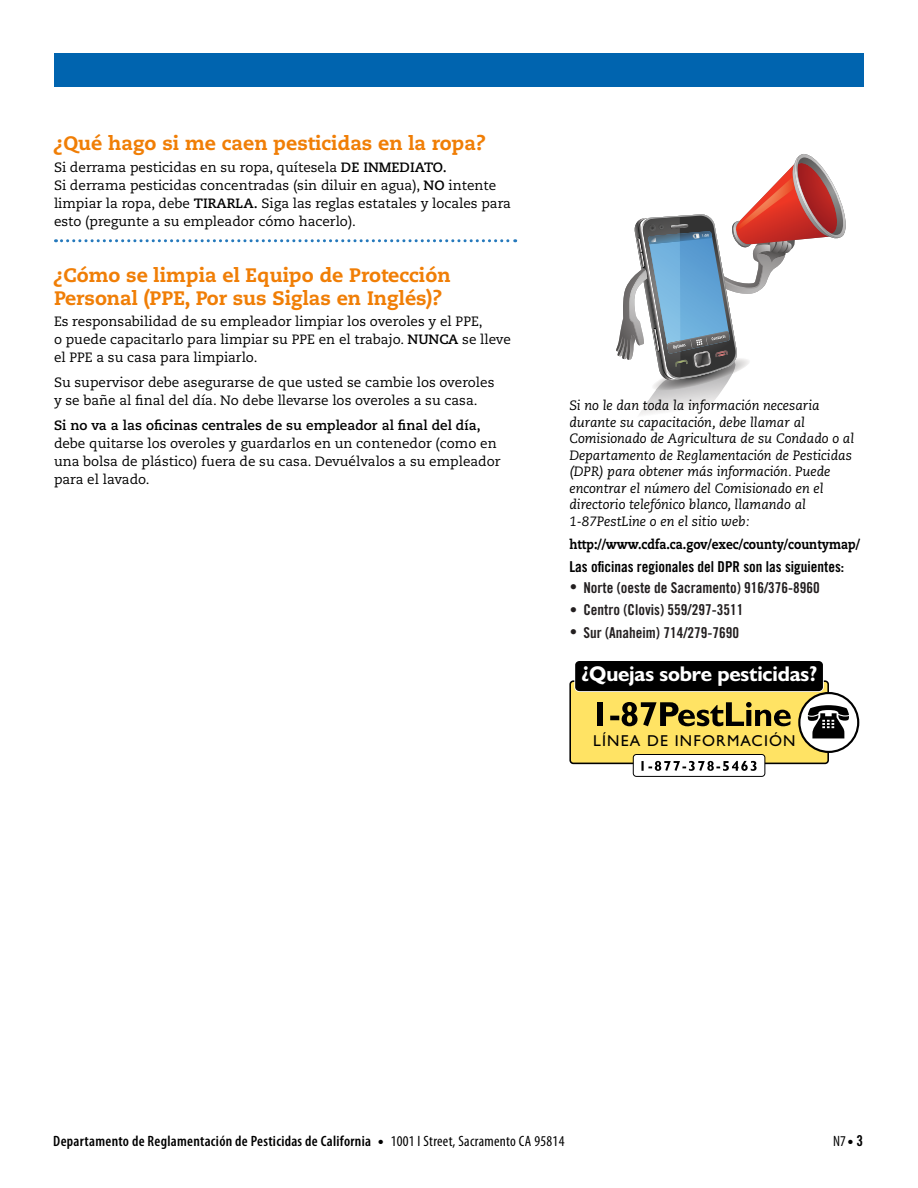
<style>
.page{position:relative;width:918px;height:1188px;background:#fff}
.page>*{position:absolute;margin:0;border:0;box-sizing:border-box;transform-origin:0 0}
.t1{font:700 21.3px "Humanist 521 BT";letter-spacing:-.01em;color:#fff}
.t2{font:800 19.5px/22.5px "Caecilia LT Std";color:#f07e06}
.t3{font:15.75px "Gill Sans";letter-spacing:.075em;color:#000}
.t4{font:15px "Trade Gothic LT Std Bd Cn 20";color:#231f20}
.t5{font:600 condensed 15px "Myriad Pro";letter-spacing:.02em;color:#000}
.t6{font:15px "Trade Gothic LT Std Bd Cn 20";color:#000}
.t7{font:condensed 15px "Myriad Pro";letter-spacing:.02em;color:#000}
.t8{font:13.5px/18px "Caecilia LT Std";color:#000}
.t9{font:italic 13.5px/16.5px "Caecilia LT Std";color:#000}
.t10{font:700 13.5px "Caecilia LT Std";color:#000}
.t11{font:800 13.5px "Caecilia LT Std";color:#000;scale:.88 1}
.s1{font-weight:700}
.s2{font-family:"Trade Gothic LT Std Bd Cn 20";font-stretch:normal}
</style>
<div class="page">
<div style="left:54px;top:53px;width:810px;height:33px;background:#0064af"></div>
<svg style="left:56px;top:239px;width:460px;height:3px"></svg>
<svg style="left:616px;top:154px;width:230px;height:254px"></svg>
<div style="left:570px;top:681px;width:258px;height:82px;background:#ffe364;border-radius:3px"></div>
<div style="left:569px;top:680px;width:260px;height:84px;border:2px solid #000;border-radius:3px"></div>
<div style="left:574px;top:660px;width:250px;height:32px;border:3px solid #fff;border-radius:3px"></div>
<div style="left:576px;top:662px;width:246px;height:28px;background:#000;border-radius:3px"></div>
<div style="left:575px;top:661px;width:248px;height:30px;border:2px solid #000;border-radius:3px"></div>
<div style="left:597px;top:702px;width:5px;height:24px;background:#000"></div>
<svg style="left:610px;top:702px;width:181px;height:24px"></svg>
<svg style="left:799px;top:693px;width:59px;height:59px"></svg>
<div style="left:798px;top:692px;width:61px;height:61px;border:2px solid #000;border-radius:50%"></div>
<svg style="left:808px;top:705px;width:41px;height:33px"></svg>
<div style="left:633px;top:755px;width:132px;height:21px;background:#fff;border-radius:3px"></div>
<div style="left:633px;top:754px;width:132px;height:23px;border:1px solid #000;border-radius:3px"></div>
<svg style="left:641px;top:761px;width:116px;height:10px"></svg>
<h2 class="t2" style="left:54px;top:132px;width:433px">¿Qué hago si me caen pesticidas en la ropa?</h2>
<p class="t8" style="left:54px;top:158px;width:458px">Si derrama pesticidas en su ropa, quítesela <span class="s1">DE INMEDIATO.<br></span>Si derrama pesticidas concentradas (sin diluir en agua), <span class="s1">NO</span> intente limpiar la ropa, debe <span class="s1">TIRARLA.</span> Siga las reglas estatales y locales para esto (pregunte a su empleador cómo hacerlo).</p>
<h2 class="t2" style="left:54px;top:264px;width:398px">¿Cómo se limpia el Equipo de Protección<br>Personal (PPE, Por sus Siglas en Inglés)?</h2>
<p class="t8" style="left:54px;top:313px;width:458px">Es responsabilidad de su empleador limpiar los overoles y el PPE,<br>o puede capacitarlo para limpiar su PPE en el trabajo. <span class="s1">NUNCA</span> se lleve el PPE a su casa para limpiarlo.</p>
<p class="t8" style="left:54px;top:374px;width:442px">Su supervisor debe asegurarse de que usted se cambie los overoles y se bañe al final del día. No debe llevarse los overoles a su casa.</p>
<p class="t10" style="left:54px;top:417px;width:428px">Si no va a las oficinas centrales de su empleador al final del día,</p>
<p class="t8" style="left:54px;top:434px;width:448px">debe quitarse los overoles y guardarlos en un contenedor (como en una bolsa de plástico) fuera de su casa. Devuélvalos a su empleador para el lavado.</p>
<p class="t9" style="left:569px;top:397px;width:286px">Si no le dan toda la información necesaria durante su capacitación, debe llamar al Comisionado de Agricultura de su Condado o al Departamento de Reglamentación de Pesticidas (DPR) para obtener más información. Puede encontrar el número del Comisionado en el directorio telefónico blanco, llamando al 1-87PestLine o en el sitio web:</p>
<p class="t11" style="left:569px;top:536px;width:332px">http://www.cdfa.ca.gov/exec/county/countymap/</p>
<p class="t6" style="left:569px;top:558px;width:276px">Las oficinas regionales del DPR son las siguientes:</p>
<p class="t4" style="left:570px;top:578px;width:251px">● Norte (oeste de Sacramento) 916/376-8960</p>
<p class="t4" style="left:570px;top:601px;width:175px">● Centro (Clovis) 559/297-3511</p>
<p class="t4" style="left:570px;top:623px;width:171px">● Sur (Anaheim) 714/279-7690</p>
<h1 class="t1" style="left:581px;top:661px;width:238px">¿Quejas sobre pesticidas?</h1>
<p class="t3" style="left:593px;top:732px;width:204px">LÍNEA DE INFORMACIÓN</p>
<p class="t5" style="left:53px;top:1133px;width:319px">Departamento de Reglamentación de Pesticidas de California</p>
<p class="t7" style="left:379px;top:1133px;width:187px">● 1001 I Street, Sacramento CA 95814</p>
<p class="t7" style="left:833px;top:1133px;width:32px">N7 ● <span class="s2">3</span></p>
</div>
